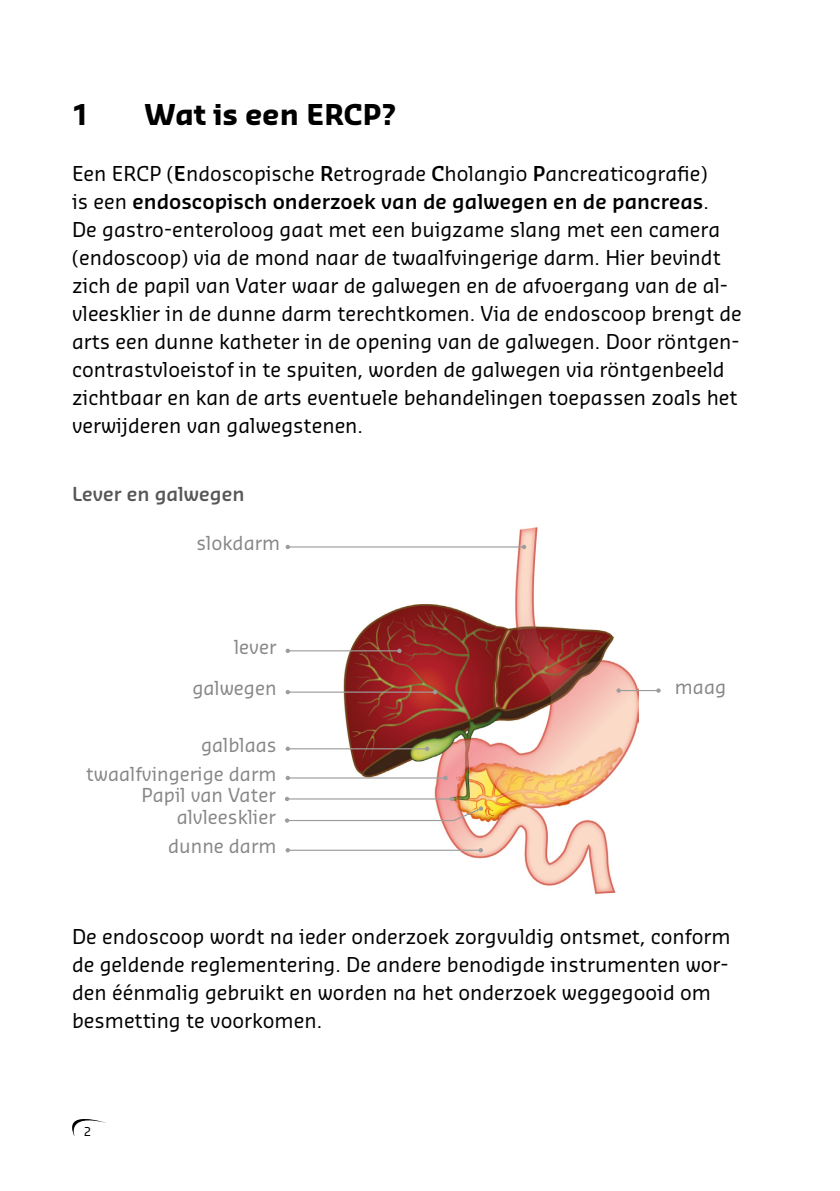
<style>
.page{position:relative;width:840px;height:1191px;background:#fff}
.page>*{position:absolute;margin:0;border:0;box-sizing:border-box;transform-origin:0 0}
.TITELS_a{font:700 28px "Sansa Std";color:#000}
.t1{font:20px/28px "Sansa Std";color:#000}
.t2{font:18.8px/21.2px "Sansa Std";color:#878787;text-align:right}
.t3{font:600 18.8px "Sansa Std";color:#575756}
.t4{font:12px "Sansa Std";color:#000}
.s1{font-weight:600}
</style>
<div class="page">
<svg style="left:72px;top:1119px;width:34px;height:18px"></svg>
<img style="left:339px;top:528px;width:299px;height:367px">
<hr style="left:287px;top:546px;width:237px;height:1px;background:#9d9d9c">
<svg style="left:285px;top:545px;width:5px;height:4px"></svg>
<svg style="left:521px;top:545px;width:5px;height:4px"></svg>
<hr style="left:287px;top:650px;width:112px;height:1px;background:#9d9d9c">
<svg style="left:285px;top:648px;width:5px;height:5px"></svg>
<svg style="left:397px;top:648px;width:4px;height:5px"></svg>
<hr style="left:287px;top:691px;width:148px;height:1px;background:#9d9d9c">
<svg style="left:285px;top:690px;width:5px;height:4px"></svg>
<svg style="left:432px;top:690px;width:5px;height:4px"></svg>
<hr style="left:287px;top:748px;width:140px;height:1px;background:#9d9d9c">
<svg style="left:285px;top:746px;width:5px;height:5px"></svg>
<svg style="left:424px;top:746px;width:5px;height:5px"></svg>
<hr style="left:287px;top:849px;width:193px;height:2px;background:#9d9d9c">
<svg style="left:285px;top:848px;width:5px;height:4px"></svg>
<svg style="left:478px;top:848px;width:4px;height:4px"></svg>
<hr style="left:618px;top:690px;width:40px;height:1px;background:#9d9d9c">
<svg style="left:656px;top:688px;width:4px;height:5px"></svg>
<svg style="left:616px;top:688px;width:4px;height:5px"></svg>
<hr style="left:287px;top:777px;width:158px;height:1px;background:#9d9d9c">
<svg style="left:285px;top:775px;width:5px;height:5px"></svg>
<svg style="left:443px;top:775px;width:4px;height:5px"></svg>
<svg style="left:285px;top:796px;width:198px;height:26px"></svg>
<h1 class="TITELS_a" style="left:72px;top:96px;width:19px">1</h1>
<h1 class="TITELS_a" style="left:144px;top:96px;width:253px">Wat is een ERCP?</h1>
<p class="t1" style="left:72px;top:159px;width:671px">Een ERCP (<span class="s1">E</span>ndoscopische <span class="s1">R</span>etrograde <span class="s1">C</span>holangio <span class="s1">P</span>ancreaticografie)<br>is een <span class="s1">endoscopisch onderzoek van de galwegen en de pancreas</span>.<br>De gastro-enteroloog gaat met een buigzame slang met een camera (endoscoop) via de mond naar de twaalfvingerige darm. Hier bevindt zich de papil van Vater waar de galwegen en de afvoergang van de al&shy;vleesklier in de dunne darm terechtkomen. Via de endoscoop brengt de arts een dunne katheter in de opening van de galwegen. Door röntgen&shy;contrastvloeistof in te spuiten, worden de galwegen via röntgenbeeld zichtbaar en kan de arts eventuele behandelingen toepassen zoals het verwijderen van galwegstenen.</p>
<p class="t3" style="left:72px;top:482px;width:174px">Lever en galwegen</p>
<p class="t2" style="left:196px;top:531px;width:85px">slokdarm</p>
<p class="t2" style="left:192px;top:625px;width:86px;line-height:41.2px">lever galwegen</p>
<p class="t2" style="left:201px;top:733px;width:77px">galblaas</p>
<p class="t2" style="left:86px;top:762px;width:192px">twaalfvingerige darm<br>Papil van Vater alvleesklier</p>
<p class="t2" style="left:168px;top:835px;width:110px">dunne darm</p>
<p class="t2" style="left:674px;top:675px;width:53px">maag</p>
<p class="t1" style="left:72px;top:921px;width:659px">De endoscoop wordt na ieder onderzoek zorgvuldig ontsmet, conform de geldende reglementering. De andere benodigde instrumenten wor&shy;den éénmalig gebruikt en worden na het onderzoek weggegooid om besmetting te voorkomen.</p>
<p class="t4" style="left:84px;top:1124px;width:9px">2</p>
</div>
